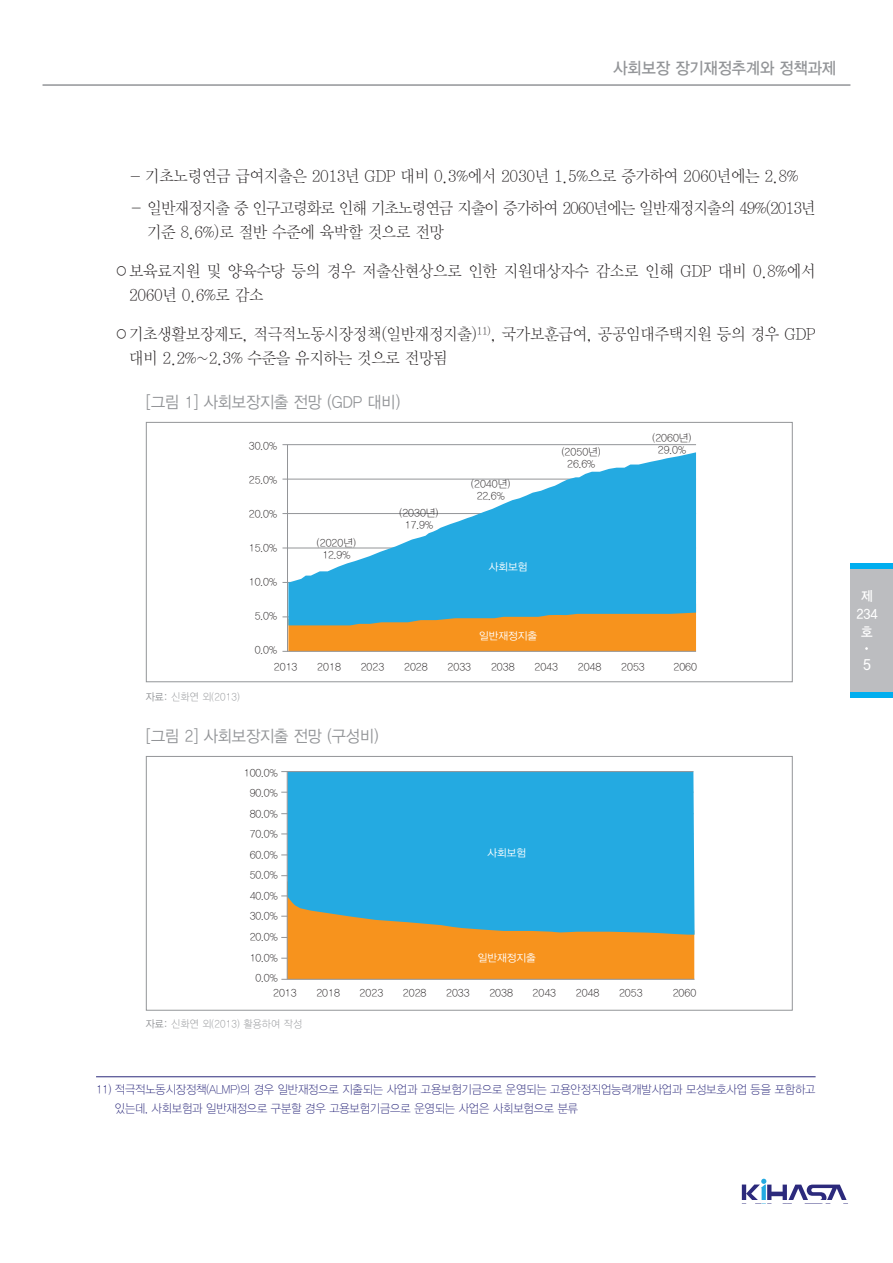
<style>
.page{position:relative;width:893px;height:1263px;background:#fff}
.page>*{position:absolute;margin:0;border:0;box-sizing:border-box;transform-origin:0 0}
.ㅇ단락{font:16.5px/24px "YDIY Mj O310";letter-spacing:-.015em;color:#231f20;scale:.93 1}
.단락{font:16.5px/24px "YDIY Mj O310";letter-spacing:-.055em;color:#231f20;scale:.93 1}
.단락-2{font:16.5px "YDIY Mj O310";letter-spacing:-.02em;color:#231f20;scale:.93 1}
.t1{font:16.5px "YDIYGO320";color:#939598;scale:.93 1}
.t2{font:16.5px "YDIYGO330";color:#939598;scale:.93 1}
.t3{font:15px "YDIYGO330";color:#fff;scale:.93 1}
.t4{font:13.5px "YDIYGO330";color:#fff;scale:.93 1}
.t5{font:12px/19.5px "YDIYGO310";letter-spacing:-.01em;color:#2c2a7c;scale:.93 1}
.t6{font:10.5px/20.5px "YDIYGO310";color:#231f20;text-align:center}
.t7{font:10.5px "YDIYGO310";letter-spacing:.02em;color:#939598;scale:.93 1}
.t8{font:10.5px "YDIYGO320";color:#fff}
.s1{font-family:"YDIYGO310"}
.s2{font-family:"YDIYGO320"}
</style>
<div class="page">
<svg style="left:742px;top:1179px;width:105px;height:21px"></svg>
<hr style="left:43px;top:84px;width:807px;height:2px;background:#939598">
<div style="left:850px;top:563px;width:43px;height:134px;background:#00aeef"></div>
<div style="left:850px;top:569px;width:43px;height:122px;background:#bcbdc0"></div>
<hr style="left:96px;top:1076px;width:720px;height:1px;background:#2c2a7c">
<hr style="left:282px;top:616px;width:414px;height:1px;background:#939598">
<hr style="left:282px;top:582px;width:414px;height:1px;background:#939598">
<hr style="left:282px;top:548px;width:414px;height:1px;background:#939598">
<hr style="left:282px;top:513px;width:414px;height:1px;background:#939598">
<hr style="left:282px;top:479px;width:414px;height:1px;background:#939598">
<hr style="left:282px;top:444px;width:414px;height:1px;background:#939598">
<div style="left:288px;top:625px;width:408px;height:26px;background:#f7931d"></div>
<svg style="left:288px;top:452px;width:408px;height:173px;fill:#24aae1"></svg>
<hr style="left:287px;top:445px;width:1px;height:207px;background:#939598">
<hr style="left:282px;top:651px;width:414px;height:1px;background:#939598">
<div style="left:146px;top:422px;width:647px;height:260px;border:1px solid #939598"></div>
<hr style="left:281px;top:792px;width:412px;height:1px;background:#939598">
<hr style="left:281px;top:937px;width:412px;height:1px;background:#939598">
<hr style="left:281px;top:958px;width:412px;height:1px;background:#939598">
<hr style="left:281px;top:875px;width:412px;height:1px;background:#939598">
<hr style="left:281px;top:895px;width:412px;height:1px;background:#939598">
<hr style="left:281px;top:916px;width:412px;height:1px;background:#939598">
<hr style="left:281px;top:833px;width:412px;height:1px;background:#939598">
<hr style="left:281px;top:854px;width:412px;height:1px;background:#939598">
<hr style="left:281px;top:813px;width:412px;height:1px;background:#939598">
<div style="left:288px;top:935px;width:406px;height:44px;background:#f7931d"></div>
<div style="left:288px;top:771px;width:407px;height:164px;background:#24aae1"></div>
<hr style="left:281px;top:979px;width:413px;height:1px;background:#939598">
<hr style="left:287px;top:771px;width:1px;height:208px;background:#939598">
<hr style="left:281px;top:771px;width:412px;height:1px;background:#939598">
<div style="left:146px;top:756px;width:647px;height:254px;border:1px solid #939598"></div>
<p class="t2" style="left:613px;top:59px;width:241px">사회보장 장기재정추계와 정책과제</p>
<p class="단락-2" style="left:131px;top:168px;width:719px"><span class="s1">-</span> 기초노령연금 급여지출은 2013년 GDP 대비 0.3%에서 2030년 1.5%으로 증가하여 2060년에는 2.8%</p>
<p class="단락" style="left:147px;top:196px;width:720px;text-indent:-16px">- 일반재정지출 중 인구고령화로 인해 기초노령연금 지출이 증가하여 2060년에는 일반재정지출의 49%(2013년 기준 8.6%)로 절반 수준에 육박할 것으로 전망</p>
<p class="ㅇ단락" style="left:129px;top:259px;width:740px;text-indent:-15px">○보육료지원 및 양육수당 등의 경우 저출산현상으로 인한 지원대상자수 감소로 인해 GDP 대비 0.8%에서<br>2060년 0.6%로 감소</p>
<p class="ㅇ단락" style="left:129px;top:322px;width:740px;text-indent:-15px">○기초생활보장제도, 적극적노동시장정책(일반재정지출)<sup>11)</sup>, 국가보훈급여, 공공임대주택지원 등의 경우 GDP 대비 2.2%~2.3% 수준을 유지하는 것으로 전망됨</p>
<p class="t1" style="left:146px;top:393px;width:274px">[그림 1] 사회보장지출 전망 (GDP 대비)</p>
<p class="t6" style="left:249px;top:435px;width:30px">30.0%</p>
<p class="t6" style="left:249px;top:469px;width:30px">25.0%</p>
<p class="t6" style="left:249px;top:503px;width:30px">20.0%</p>
<p class="t6" style="left:249px;top:537px;width:30px">15.0%</p>
<p class="t6" style="left:249px;top:572px;width:30px">10.0%</p>
<p class="t6" style="left:255px;top:606px;width:24px">5.0%</p>
<p class="t6" style="left:255px;top:640px;width:24px">0.0%</p>
<p class="t6" style="left:317px;top:537px;width:40px;line-height:12px">(2020년)<br>12.9%</p>
<p class="t6" style="left:400px;top:507px;width:40px;line-height:12px">(2030년)<br>17.9%</p>
<p class="t6" style="left:471px;top:478px;width:40px;line-height:12px">(2040년)<br>22.6%</p>
<p class="t8" style="left:489px;top:561px;width:40px">사회보험</p>
<p class="t8" style="left:479px;top:630px;width:59px">일반재정지출</p>
<p class="t6" style="left:653px;top:428px;width:40px">(2060년)</p>
<p class="t6" style="left:562px;top:442px;width:40px">(2050년)</p>
<p class="t6" style="left:658px;top:440px;width:30px">29.0%</p>
<p class="t6" style="left:567px;top:454px;width:30px">26.6%</p>
<p class="t7" style="left:146px;top:691px;width:102px"><span class="s2">자료:</span> 신화연 외(2013)</p>
<p class="t6" style="left:274px;top:656px;width:25px">2013</p>
<p class="t6" style="left:317px;top:656px;width:25px">2018</p>
<p class="t6" style="left:361px;top:656px;width:25px">2023</p>
<p class="t6" style="left:404px;top:656px;width:25px">2028</p>
<p class="t6" style="left:448px;top:656px;width:25px">2033</p>
<p class="t6" style="left:491px;top:656px;width:25px">2038</p>
<p class="t6" style="left:534px;top:656px;width:25px">2043</p>
<p class="t6" style="left:578px;top:656px;width:25px">2048</p>
<p class="t6" style="left:621px;top:656px;width:25px">2053</p>
<p class="t6" style="left:673px;top:656px;width:25px">2060</p>
<p class="t1" style="left:146px;top:727px;width:251px">[그림 2] 사회보장지출 전망 (구성비)</p>
<p class="t6" style="left:244px;top:762px;width:35px;text-align:right">100.0%<br>90.0%<br>80.0%<br>70.0%<br>60.0%<br>50.0%<br>40.0%<br>30.0%<br>20.0%<br>10.0%<br>0.0%</p>
<p class="t8" style="left:487px;top:847px;width:40px">사회보험</p>
<p class="t8" style="left:478px;top:952px;width:59px">일반재정지출</p>
<p class="t6" style="left:273px;top:982px;width:25px">2013</p>
<p class="t6" style="left:316px;top:982px;width:25px">2018</p>
<p class="t6" style="left:360px;top:982px;width:25px">2023</p>
<p class="t6" style="left:403px;top:982px;width:25px">2028</p>
<p class="t6" style="left:446px;top:982px;width:25px">2033</p>
<p class="t6" style="left:489px;top:982px;width:25px">2038</p>
<p class="t6" style="left:533px;top:982px;width:25px">2043</p>
<p class="t6" style="left:576px;top:982px;width:25px">2048</p>
<p class="t6" style="left:619px;top:982px;width:25px">2053</p>
<p class="t6" style="left:673px;top:982px;width:25px">2060</p>
<p class="t7" style="left:146px;top:1018px;width:169px"><span class="s2">자료:</span> 신화연 외(2013) 활용하여 작성</p>
<p class="t5" style="left:115px;top:1079px;width:755px;text-indent:-19px">11) 적극적노동시장정책(ALMP)의 경우 일반재정으로 지출되는 사업과 고용보험기금으로 운영되는 고용안정직업능력개발사업과 모성보호사업 등을 포함하고 있는데, 사회보험과 일반재정으로 구분할 경우 고용보험기금으로 운영되는 사업은 사회보험으로 분류</p>
<p class="t4" style="left:861px;top:589px;width:14px">제</p>
<p class="t4" style="left:856px;top:607px;width:24px">234</p>
<p class="t4" style="left:861px;top:625px;width:14px">호</p>
<p class="t3" style="left:863px;top:656px;width:10px">5</p>
</div>
